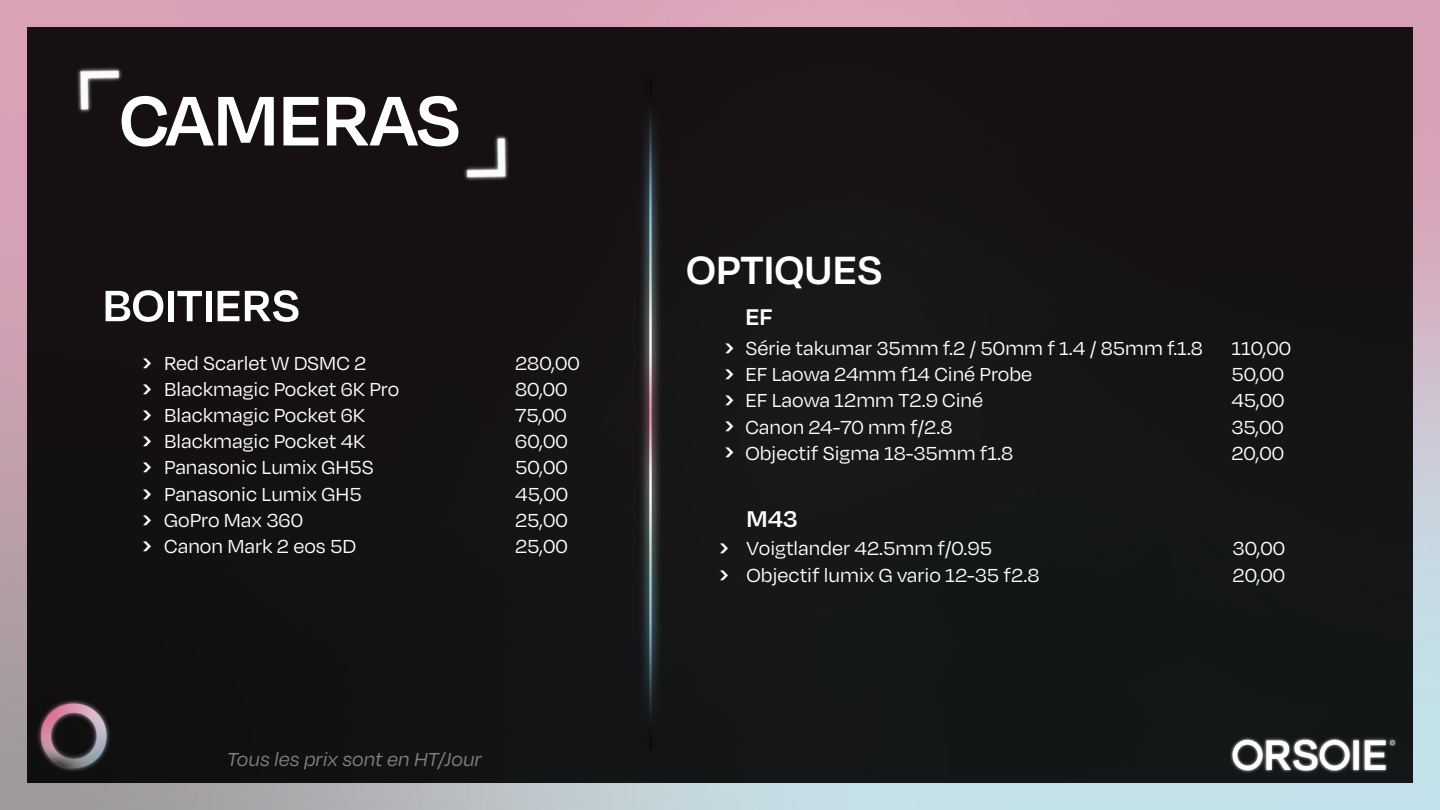
<style>
.page{position:relative;width:1440px;height:810px;background:#fff}
.page>*{position:absolute;margin:0;border:0;box-sizing:border-box;transform-origin:0 0}
.t1{font:600 80.93px "Degular";color:#fff}
.t2{font:600 50.62px "Degular";color:#fff}
.t3{font:600 45.38px "Degular";color:#fff}
.t4{font:600 26.25px "Degular";color:#fff}
.t5{font:21.75px "Degular";color:#fff}
.t6{font:italic 21.75px "Degular";color:#7e8083}
.t7{font:700 21.75px "Degular";color:#fff}
</style>
<div class="page">
<div style="left:27px;top:27px;width:1386px;height:756px;background:#151214"></div>
<img style="left:38px;top:700px;width:72px;height:71px">
<img style="left:1230px;top:737px;width:167px;height:36px">
<img style="left:464px;top:135px;width:45px;height:46px">
<img style="left:33px;top:22px;width:132px;height:91px">
<img style="left:619px;top:80px;width:67px;height:710px">
<p class="t1" style="left:119px;top:70px;width:343px">CAMERAS</p>
<p class="t2" style="left:103px;top:274px;width:199px">BOITIERS</p>
<p class="t7" style="left:143px;top:349px;width:10px">›</p>
<p class="t7" style="left:143px;top:376px;width:10px">›</p>
<p class="t7" style="left:143px;top:402px;width:10px">›</p>
<p class="t7" style="left:143px;top:428px;width:10px">›</p>
<p class="t7" style="left:143px;top:454px;width:10px">›</p>
<p class="t7" style="left:143px;top:480px;width:10px">›</p>
<p class="t7" style="left:143px;top:506px;width:10px">›</p>
<p class="t7" style="left:143px;top:532px;width:10px">›</p>
<p class="t5" style="left:164px;top:350px;width:204px">Red Scarlet W DSMC 2</p>
<p class="t5" style="left:515px;top:350px;width:66px">280,00</p>
<p class="t5" style="left:164px;top:376px;width:237px">Blackmagic Pocket 6K Pro</p>
<p class="t5" style="left:515px;top:376px;width:54px">80,00</p>
<p class="t5" style="left:164px;top:402px;width:202px">Blackmagic Pocket 6K</p>
<p class="t5" style="left:515px;top:402px;width:53px">75,00</p>
<p class="t5" style="left:164px;top:429px;width:203px">Blackmagic Pocket 4K</p>
<p class="t5" style="left:515px;top:429px;width:54px">60,00</p>
<p class="t5" style="left:164px;top:455px;width:211px">Panasonic Lumix GH5S</p>
<p class="t5" style="left:515px;top:455px;width:54px">50,00</p>
<p class="t5" style="left:164px;top:481px;width:199px">Panasonic Lumix GH5</p>
<p class="t5" style="left:515px;top:481px;width:54px">45,00</p>
<p class="t5" style="left:164px;top:507px;width:140px">GoPro Max 360</p>
<p class="t5" style="left:515px;top:507px;width:54px">25,00</p>
<p class="t5" style="left:164px;top:533px;width:193px">Canon Mark 2 eos 5D</p>
<p class="t5" style="left:515px;top:533px;width:54px">25,00</p>
<p class="t6" style="left:227px;top:746px;width:256px">Tous les prix sont en HT/Jour</p>
<p class="t3" style="left:686px;top:242px;width:198px">OPTIQUES</p>
<p class="t4" style="left:745px;top:301px;width:29px">EF</p>
<p class="t7" style="left:726px;top:334px;width:10px">›</p>
<p class="t7" style="left:726px;top:361px;width:10px">›</p>
<p class="t7" style="left:726px;top:387px;width:10px">›</p>
<p class="t7" style="left:726px;top:413px;width:10px">›</p>
<p class="t7" style="left:726px;top:439px;width:10px">›</p>
<p class="t5" style="left:745px;top:335px;width:459px">Série takumar 35mm f.2 / 50mm f 1.4 / 85mm f.1.8</p>
<p class="t5" style="left:1231px;top:335px;width:61px">110,00</p>
<p class="t5" style="left:745px;top:362px;width:288px">EF Laowa 24mm f14 Ciné Probe</p>
<p class="t5" style="left:1231px;top:362px;width:54px">50,00</p>
<p class="t5" style="left:745px;top:388px;width:239px">EF Laowa 12mm T2.9 Ciné</p>
<p class="t5" style="left:1231px;top:388px;width:54px">45,00</p>
<p class="t5" style="left:745px;top:414px;width:208px">Canon 24-70 mm f/2.8</p>
<p class="t5" style="left:1231px;top:414px;width:54px">35,00</p>
<p class="t5" style="left:745px;top:440px;width:269px">Objectif Sigma 18-35mm f1.8</p>
<p class="t5" style="left:1231px;top:440px;width:54px">20,00</p>
<p class="t7" style="left:720px;top:535px;width:10px">›</p>
<p class="t7" style="left:720px;top:561px;width:10px">›</p>
<p class="t4" style="left:747px;top:502px;width:53px">M43</p>
<p class="t5" style="left:747px;top:536px;width:247px">Voigtlander 42.5mm f/0.95</p>
<p class="t5" style="left:1233px;top:536px;width:54px">30,00</p>
<p class="t5" style="left:747px;top:562px;width:294px">Objectif lumix G vario 12-35 f2.8</p>
<p class="t5" style="left:1233px;top:562px;width:54px">20,00</p>
</div>
